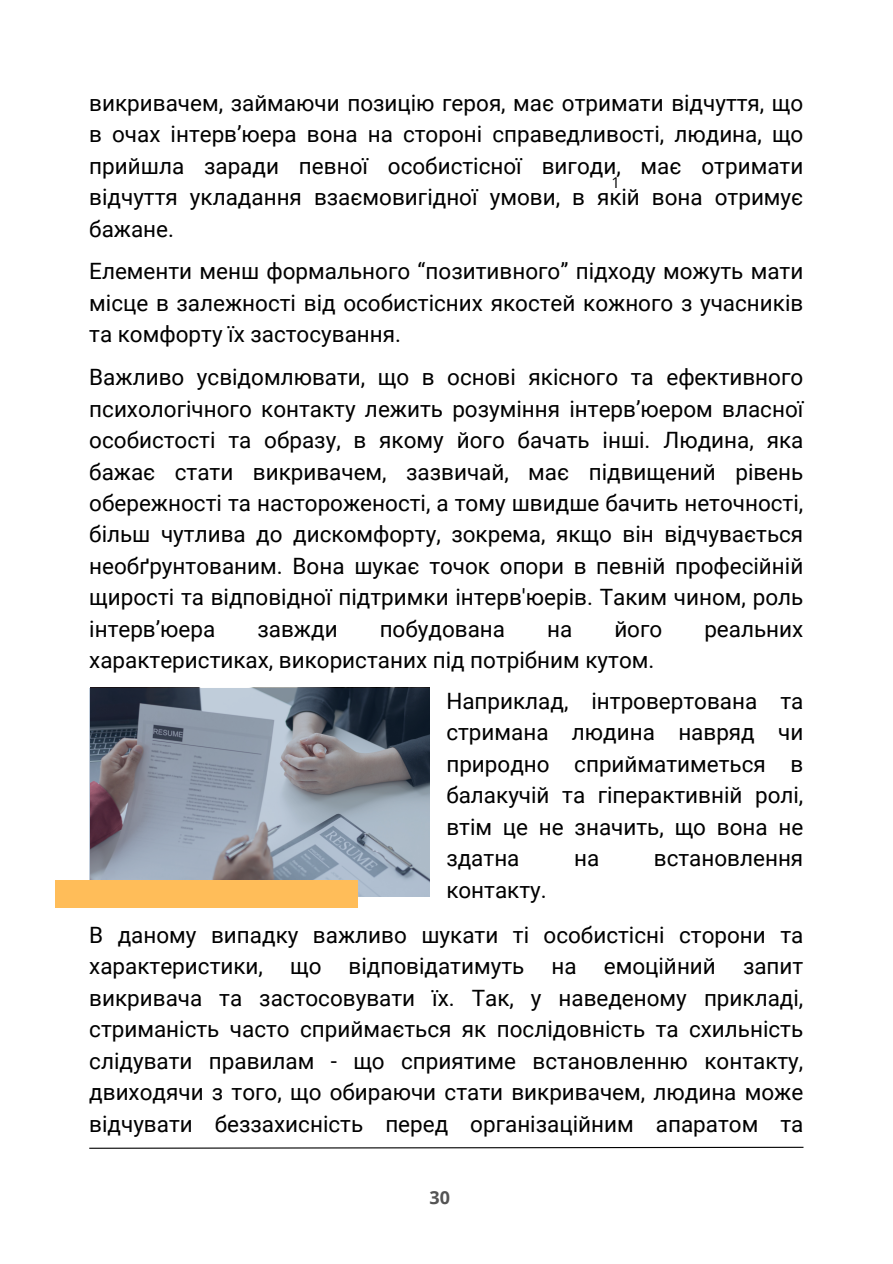
<style>
.page{position:relative;width:893px;height:1264px;background:#fff}
.page>*{position:absolute;margin:0;border:0;box-sizing:border-box;transform-origin:0 0}
.t1{font:22.5px/31.5px "Roboto";color:#000;text-align:justify}
.t2{font:700 18px "Open Sans";color:#545454}
.t3{font:15px "Open Sans";color:#000}
</style>
<div class="page">
<svg style="left:89px;top:1146px;width:715px;height:3px"></svg>
<svg style="left:90px;top:687px;width:339px;height:209px;background:#808794"></svg>
<div style="left:55px;top:879px;width:302px;height:28px;background:#ffbd59"></div>
<p class="t1" style="left:89px;top:87px;width:715px">викривачем, займаючи позицію героя, має отримати відчуття, що в очах інтерв’юера вона на стороні справедливості, людина, що прийшла заради певної особистісної вигоди, має отримати відчуття укладання взаємовигідної умови, в якій вона отримує бажане.</p>
<p class="t1" style="left:89px;top:256px;width:715px">Елементи менш формального “позитивного” підходу можуть мати місце в залежності від особистісних якостей кожного з учасників та комфорту їх застосування.</p>
<p class="t1" style="left:89px;top:361px;width:715px">Важливо усвідомлювати, що в основі якісного та ефективного психологічного контакту лежить розуміння інтерв’юером власної особистості та образу, в якому його бачать інші. Людина, яка бажає стати викривачем, зазвичай, має підвищений рівень обережності та настороженості, а тому швидше бачить неточності, більш чутлива до дискомфорту, зокрема, якщо він відчувається необґрунтованим. Вона шукає точок опори в певній професійній щирості та відповідної підтримки інтерв'юерів. Таким чином, роль інтерв’юера</p>
<p class="t3" style="left:611px;top:172px;width:10px">1</p>
<p class="t1" style="left:257px;top:613px;width:82px">завжди</p>
<p class="t1" style="left:379px;top:613px;width:127px">побудована</p>
<p class="t1" style="left:547px;top:613px;width:27px">на</p>
<p class="t1" style="left:614px;top:613px;width:50px">його</p>
<p class="t1" style="left:704px;top:613px;width:100px">реальних</p>
<p class="t1" style="left:89px;top:645px;width:566px">характеристиках, використаних під потрібним кутом.</p>
<p class="t1" style="left:446px;top:685px;width:358px">Наприклад, інтровертована та стримана людина навряд чи природно сприйматиметься в балакучій та гіперактивній ролі, втім це не значить, що вона не здатна</p>
<p class="t1" style="left:574px;top:843px;width:27px">на</p>
<p class="t1" style="left:653px;top:843px;width:151px">встановлення</p>
<p class="t1" style="left:446px;top:874px;width:102px">контакту.</p>
<p class="t1" style="left:89px;top:919px;width:715px">В даному випадку важливо шукати ті особистісні сторони та характеристики, що відповідатимуть на емоційний запит викривача та застосовувати їх. Так, у наведеному прикладі, стриманість часто сприймається як послідовність та схильність слідувати правилам - що сприятиме встановленню контакту, двиходячи з того, що обираючи стати викривачем, людина може відчувати беззахисність перед організаційним апаратом та</p>
<p class="t2" style="left:429px;top:1184px;width:22px">30</p>
</div>
